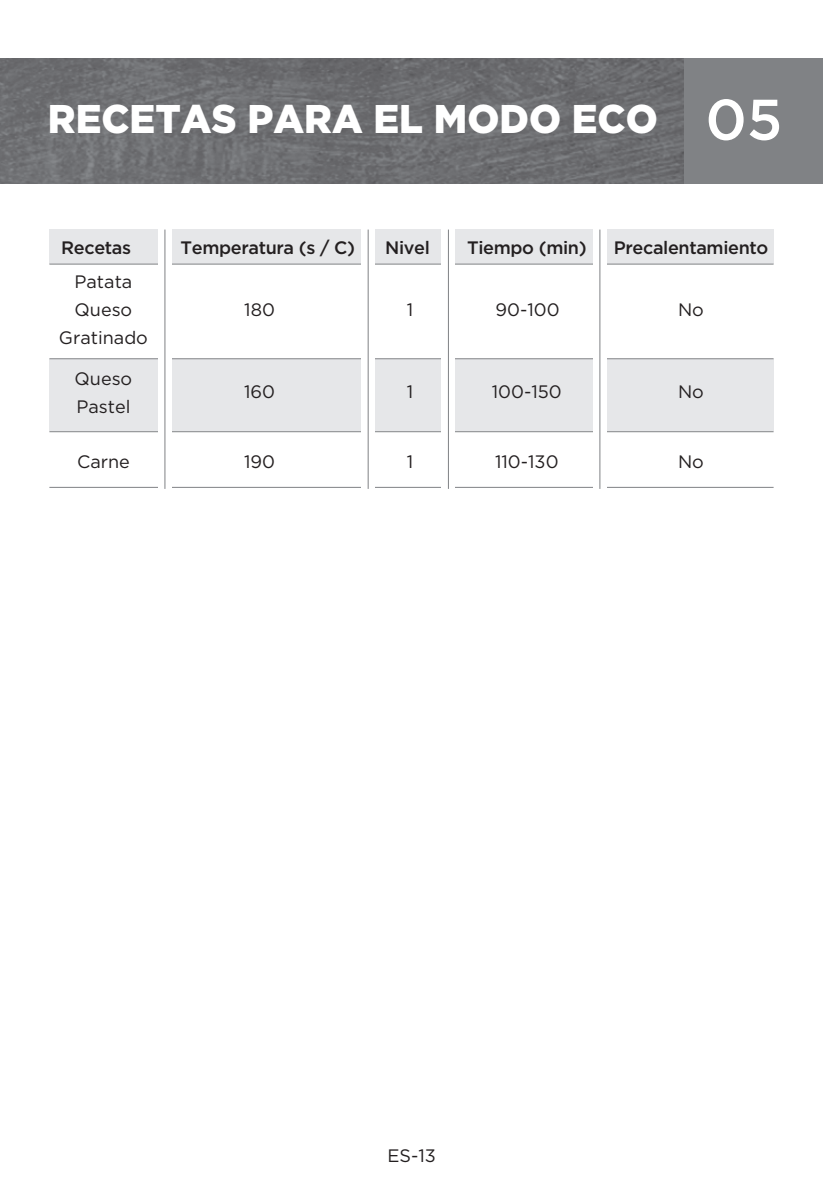
<style>
.page{position:relative;width:823px;height:1191px;background:#fff}
.page>*{position:absolute;margin:0;border:0;box-sizing:border-box;transform-origin:0 0}
.t1{font:900 40px "Gotham";color:#fff;scale:.96 1}
.t2{font:18px/28px "Gotham";color:#231f20;text-align:center}
.t3{font:500 18px "Gotham";letter-spacing:-.02em;color:#231f20}
.s1{font-weight:500;font-size:57.2px}
</style>
<div class="page">
<img style="left:0;top:58px;width:683px;height:126px">
<div style="left:683px;top:58px;width:139px;height:126px;background:#808285"></div>
<div style="left:49px;top:229px;width:724px;height:258px;background:#e6e7e9"></div>
<div style="left:49px;top:264px;width:724px;height:95px;background:#fff"></div>
<hr style="left:49px;top:264px;width:724px;height:1px;background:#808285">
<div style="left:49px;top:431px;width:724px;height:56px;background:#fff"></div>
<hr style="left:49px;top:431px;width:724px;height:1px;background:#808285">
<hr style="left:49px;top:358px;width:724px;height:1px;background:#808285">
<hr style="left:49px;top:487px;width:724px;height:1px;background:#808285">
<div style="left:158px;top:229px;width:13px;height:259px;background:#fff"></div>
<hr style="left:164px;top:229px;width:1px;height:260px;background:#808285">
<div style="left:361px;top:229px;width:13px;height:259px;background:#fff"></div>
<hr style="left:367px;top:229px;width:1px;height:260px;background:#808285">
<div style="left:441px;top:229px;width:14px;height:259px;background:#fff"></div>
<hr style="left:447px;top:229px;width:1px;height:260px;background:#808285">
<div style="left:593px;top:229px;width:13px;height:259px;background:#fff"></div>
<hr style="left:599px;top:229px;width:1px;height:260px;background:#808285">
<h1 class="t1" style="left:48px;top:95px;width:766px">RECETAS PARA EL MODO ECO <span class="s1">05</span></h1>
<p class="t3" style="left:61px;top:236px;width:71px">Recetas</p>
<p class="t2" style="left:59px;top:267px;width:90px">Patata<br>Queso<br>Gratinado</p>
<p class="t2" style="left:75px;top:364px;width:59px;text-align:left">Queso<br>Pastel</p>
<p class="t3" style="left:180px;top:236px;width:176px">Temperatura (s / C)</p>
<p class="t3" style="left:385px;top:236px;width:46px">Nivel</p>
<p class="t3" style="left:467px;top:236px;width:121px">Tiempo (min)</p>
<p class="t3" style="left:613px;top:236px;width:156px">Precalentamiento</p>
<p class="t2" style="left:244px;top:295px;width:32px">180</p>
<p class="t2" style="left:406px;top:295px;width:8px">1</p>
<p class="t2" style="left:495px;top:295px;width:66px">90-1 0</p>
<p class="t2" style="left:677px;top:295px;width:27px">No</p>
<p class="t2" style="left:533px;top:295px;width:14px">0</p>
<p class="t2" style="left:244px;top:378px;width:32px">160</p>
<p class="t2" style="left:406px;top:378px;width:8px">1</p>
<p class="t2" style="left:491px;top:378px;width:71px">100-150</p>
<p class="t2" style="left:677px;top:378px;width:27px">No</p>
<p class="t2" style="left:77px;top:447px;width:54px">Carne</p>
<p class="t2" style="left:244px;top:447px;width:32px">190</p>
<p class="t2" style="left:406px;top:447px;width:8px">1</p>
<p class="t2" style="left:494px;top:447px;width:65px">110-130</p>
<p class="t2" style="left:677px;top:447px;width:27px">No</p>
<p class="t2" style="left:387px;top:1141px;width:50px">ES-13</p>
</div>
